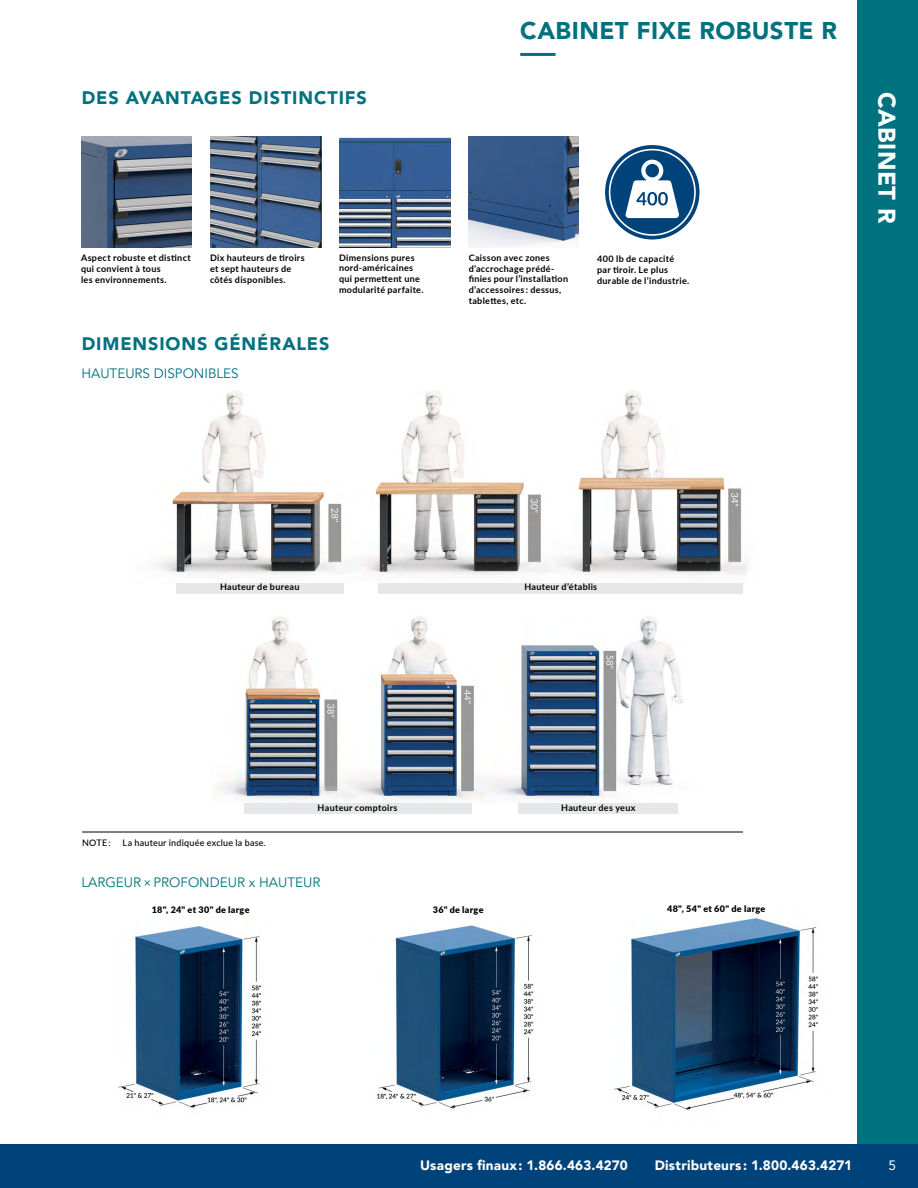
<style>
.page{position:relative;width:918px;height:1188px;background:#fff}
.page>*{position:absolute;margin:0;border:0;box-sizing:border-box;transform-origin:0 0}
.t1{font:900 24px "Avenir LT Std";letter-spacing:.015em;color:#00717f}
.t2{font:900 24px "Avenir LT Std";letter-spacing:.02em;color:#fff}
.t3{font:900 18px "Avenir LT Std";letter-spacing:.05em;color:#00717f}
.t4{font:900 13.5px "Avenir LT Std";letter-spacing:.015em;color:#fff}
.t5{font:13.5px "Avenir LT Std";color:#00717f}
.t6{font:13.5px "Avenir LT Std";color:#fff}
.t7{font:700 9px/10.8px "Lato";letter-spacing:.035em;color:#000}
.t8{font:900 9px "Lato";letter-spacing:.035em;color:#000}
.t9{font:500 9px "Lato";letter-spacing:.025em;color:#000}
</style>
<div class="page">
<div style="left:857px;top:0;width:61px;height:1188px;background:#00717f"></div>
<img style="left:81px;top:136px;width:111px;height:112px">
<img style="left:339px;top:137px;width:111px;height:111px">
<svg style="left:605px;top:145px;width:95px;height:95px;background:#195588"></svg>
<svg style="left:626px;top:160px;width:53px;height:58px"></svg>
<div style="left:609px;top:149px;width:87px;height:87px;border:2px solid #fff;border-radius:50%"></div>
<img style="left:469px;top:137px;width:110px;height:110px">
<img style="left:156px;top:390px;width:592px;height:185px">
<img style="left:218px;top:616px;width:465px;height:187px">
<img style="left:118px;top:926px;width:143px;height:183px">
<img style="left:377px;top:924px;width:157px;height:185px">
<img style="left:613px;top:918px;width:205px;height:193px">
<img style="left:210px;top:136px;width:111px;height:112px">
<div style="left:0;top:1144px;width:918px;height:44px;background:#00437b"></div>
<hr style="left:520px;top:53px;width:36px;height:3px;background:#00717f">
<div style="left:176px;top:583px;width:167px;height:10px;background:#e6e7e8"></div>
<div style="left:379px;top:583px;width:364px;height:10px;background:#e6e7e8"></div>
<div style="left:244px;top:803px;width:227px;height:11px;background:#e6e7e8"></div>
<div style="left:518px;top:804px;width:160px;height:10px;background:#e6e7e8"></div>
<hr style="left:82px;top:832px;width:661px;height:1px;background:#000">
<h2 class="t3" style="left:82px;top:87px;width:286px">DES AVANTAGES DISTINCTIFS</h2>
<h1 class="t1" style="left:520px;top:17px;width:318px">CABINET FIXE ROBUSTE R</h1>
<p class="t7" style="left:81px;top:252px;width:111px">Aspect robuste et distinct qui convient à tous<br>les environnements.</p>
<p class="t7" style="left:339px;top:252px;width:86px">Dimensions pures nord-américaines qui permettent une modularité parfaite.</p>
<p class="t7" style="left:210px;top:252px;width:96px">Dix hauteurs de tiroirs et sept hauteurs de côtés disponibles.</p>
<p class="t7" style="left:469px;top:252px;width:101px">Caisson avec zones d’accrochage prédé&shy;finies pour l’installation d’accessoires : dessus, tablettes, etc.</p>
<p class="t7" style="left:597px;top:253px;width:94px">400 lb de capacité par tiroir. Le plus durable de l’industrie.</p>
<h2 class="t3" style="left:82px;top:333px;width:249px">DIMENSIONS GÉNÉRALES</h2>
<h3 class="t5" style="left:81px;top:365px;width:159px">HAUTEURS DISPONIBLES</h3>
<h1 class="t2" style="left:901px;top:92px;width:133px;rotate:90deg">CABINET R</h1>
<p class="t7" style="left:220px;top:581px;width:81px">Hauteur de bureau</p>
<p class="t7" style="left:524px;top:581px;width:74px">Hauteur d’établis</p>
<p class="t9" style="left:82px;top:836px;width:30px">NOTE :</p>
<p class="t9" style="left:123px;top:836px;width:145px">La hauteur indiquée exclue la base.</p>
<p class="t7" style="left:318px;top:802px;width:81px">Hauteur comptoirs</p>
<p class="t7" style="left:561px;top:802px;width:76px">Hauteur des yeux</p>
<h3 class="t5" style="left:81px;top:874px;width:241px">LARGEUR×PROFONDEUR x HAUTEUR</h3>
<p class="t8" style="left:152px;top:902px;width:99px">18", 24" et 30" de large</p>
<p class="t8" style="left:433px;top:902px;width:52px">36" de large</p>
<p class="t8" style="left:667px;top:902px;width:100px">48", 54" et 60" de large</p>
<h3 class="t4" style="left:420px;top:1157px;width:209px">Usagers finaux: 1.866.463.4270</h3>
<h3 class="t4" style="left:655px;top:1157px;width:199px">Distributeurs: 1.800.463.4271</h3>
<h3 class="t6" style="left:888px;top:1158px;width:9px">5</h3>
</div>
